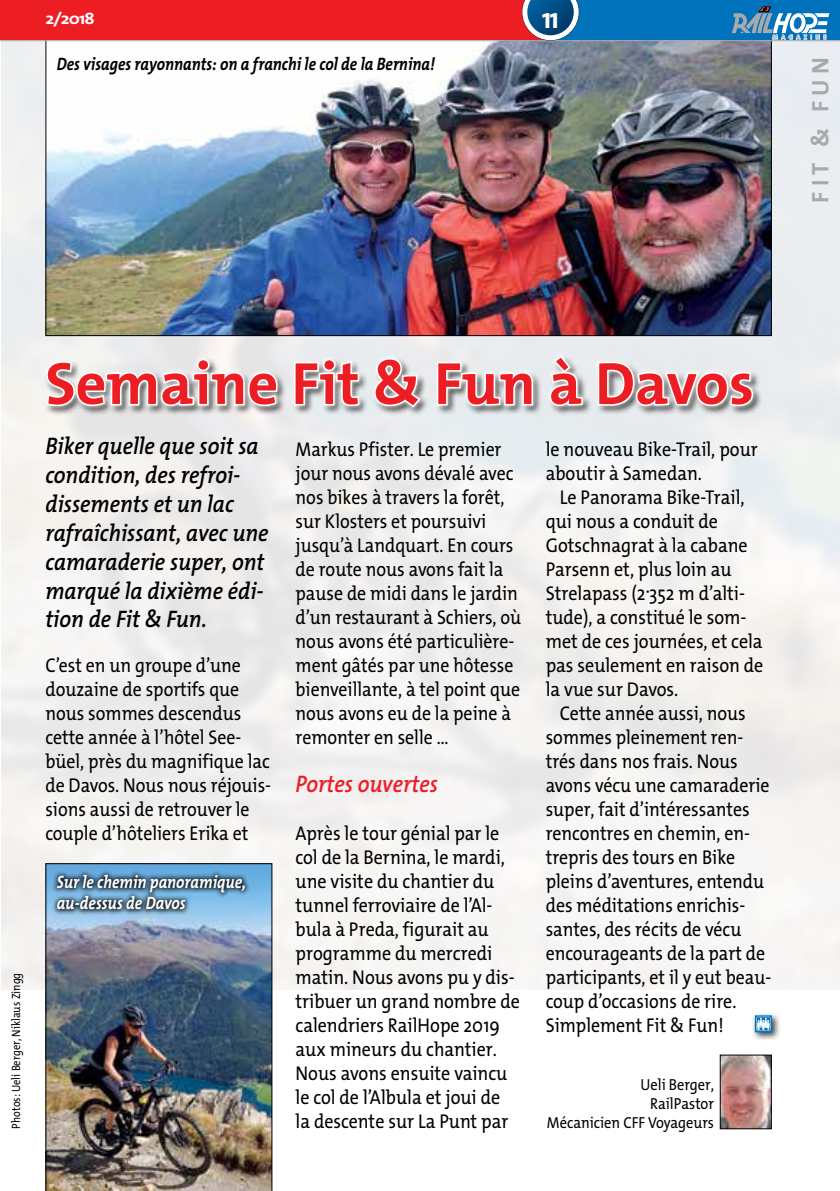
<style>
.page{position:relative;width:840px;height:1191px;background:#fff}
.page>*{position:absolute;margin:0;border:0;box-sizing:border-box;transform-origin:0 0}
.t1{font:700 60px "The Mix Os F";color:#ed1d24}
.t2{font:700 28.4px "The Mix Os F";color:#fff}
.t3{font:italic 600 24px/28.8px "The Mix Os F";color:#000;scale:.9 1}
.t4{font:italic 600 24px "The Mix Os F";color:#ed1d24;scale:.9 1}
.t5{font:700 24px "The Mix Os F";letter-spacing:.22em;color:#a7a9ac}
.t6{font:20px/24px "The Mix Os F";color:#000;scale:.89 1}
.t7{font:20px/24px "The Mix Os F";color:#000;scale:.9 1}
.t8{font:italic 700 18px "The Mix Os F";color:#000;scale:.85 1}
.t9{font:italic 700 18px/21.6px "The Mix Os F";color:#fff;scale:.85 1}
.t10{font:16px/19.2px "The Mix Os F";color:#000;text-align:right;scale:.9 1}
.t11{font:700 16px "The Mix Os F";color:#fff;scale:1.15 1}
.t12{font:12px "The Mix Os F";color:#000;scale:.87 1}
.t13{font:700 6.2px "The Mix Os F";letter-spacing:.545em;color:#a7a9ac}
.s1{font-weight:600;font-style:italic}
</style>
<div class="page">
<img style="left:1px;top:41px;width:838px;height:948px">
<div style="left:751px;top:1012px;width:29px;height:29px;background:#000;opacity:.75"></div>
<svg style="left:754px;top:1015px;width:17px;height:17px"></svg>
<div style="left:44px;top:355px;width:718px;height:62px;background:#000;opacity:.75"></div>
<div style="left:42px;top:351px;width:715px;height:61px;background:#fff;opacity:.75"></div>
<svg style="left:45px;top:357px;width:234px;height:50px"></svg>
<svg style="left:292px;top:357px;width:69px;height:50px"></svg>
<svg style="left:372px;top:356px;width:50px;height:53px"></svg>
<svg style="left:435px;top:360px;width:99px;height:47px"></svg>
<svg style="left:547px;top:353px;width:37px;height:54px"></svg>
<svg style="left:596px;top:360px;width:158px;height:47px"></svg>
<img style="left:47px;top:41px;width:722px;height:293px">
<img style="left:45px;top:863px;width:227px;height:328px">
<img style="left:721px;top:1056px;width:48px;height:71px">
<div style="left:719px;top:1054px;width:52px;height:75px;border:1px solid #000"></div>
<div style="left:51px;top:869px;width:199px;height:46px;background:#000;opacity:.75"></div>
<hr style="left:0;top:40px;width:839px;height:1px;background:#a7a9ac">
<div style="left:0;top:0;width:839px;height:40px;background:#ed1d24"></div>
<div style="left:549px;top:0;width:290px;height:40px;background:#0072bc"></div>
<svg style="left:522px;top:0;width:56px;height:41px"></svg>
<svg style="left:731px;top:6px;width:98px;height:34px"></svg>
<p class="t11" style="left:45px;top:8px;width:44px">2/2018</p>
<h2 class="t2" style="left:541px;top:0;width:19px">11</h2>
<p class="t8" style="left:57px;top:52px;width:446px">Des visages rayonnants: on a franchi le col de la Bernina!</p>
<p class="t13" style="left:772px;top:33px;width:55px">MAGAZINE</p>
<p class="t5" style="left:804px;top:203px;width:147px;rotate:-90deg">FIT &amp; FUN</p>
<p class="t12" style="left:8px;top:1128px;width:180px;rotate:-90deg">Photos: Ueli Berger, Niklaus Zingg</p>
<h1 class="t1" style="left:45px;top:345px;width:709px">Semaine Fit &amp; Fun à Davos</h1>
<p class="t3" style="left:45px;top:432px;width:249px">Biker quelle que soit sa condition, des refroi&shy;dissements et un lac rafraîchissant, avec une camaraderie super, ont marqué la dixième édi&shy;tion de Fit &amp; Fun.</p>
<p class="t6" style="left:45px;top:653px;width:255px">C’est en un groupe d’une douzaine de sportifs que nous sommes descendus cette année à l’hôtel See&shy;büel, près du magnifique lac de Davos. Nous nous réjouis&shy;sions aussi de retrouver le couple d’hôteliers Erika et</p>
<p class="t9" style="left:57px;top:871px;width:224px">Sur le chemin panoramique, au-dessus de Davos</p>
<p class="t6" style="left:295px;top:437px;width:255px">Markus Pfister. Le premier jour nous avons dévalé avec nos bikes à travers la forêt, sur Klosters et poursuivi jusqu’à Landquart. En cours de route nous avons fait la pause de midi dans le jardin d’un restaurant à Schiers, où nous avons été particulière&shy;ment gâtés par une hôtesse bienveillante, à tel point que nous avons eu de la peine à remonter en selle …</p>
<p class="t4" style="left:295px;top:769px;width:159px">Portes ouvertes</p>
<p class="t7" style="left:295px;top:821px;width:251px">Après le tour génial par le col de la Bernina, le mardi, une visite du chantier du tunnel ferroviaire de l’Al&shy;bula à Preda, figurait au programme du mercredi matin. Nous avons pu y dis&shy;tribuer un grand nombre de calendriers RailHope 2019 aux mineurs du chantier.<br>Nous avons ensuite vaincu le col de l’Albula et joui de<br>la descente sur La Punt par</p>
<p class="t7" style="left:545px;top:437px;width:237px">le nouveau Bike-Trail, pour aboutir à Samedan.</p>
<p class="t7" style="left:545px;top:485px;width:243px;text-indent:14px">Le Panorama Bike-Trail, qui nous a conduit de<br>Gotschnagrat à la cabane<br>Parsenn et, plus loin au<br>Strelapass (2<span class="s1">.</span>352 m d’alti&shy;tude), a constitué le som&shy;met de ces journées, et cela pas seulement en raison de la vue sur Davos.</p>
<p class="t6" style="left:545px;top:701px;width:255px;text-indent:14px">Cette année aussi, nous sommes pleinement ren&shy;trés dans nos frais. Nous avons vécu une camaraderie super, fait d’intéressantes rencontres en chemin, en&shy;trepris des tours en Bike pleins d’aventures, entendu des méditations enrichis&shy;santes, des récits de vécu encourageants de la part de participants, et il y eut beau&shy;coup d’occasions de rire.<br>Simplement Fit &amp; Fun!</p>
<p class="t10" style="left:546px;top:1074px;width:187px">Ueli Berger,<br>RailPastor<br>Mécanicien CFF Voyageurs</p>
</div>
